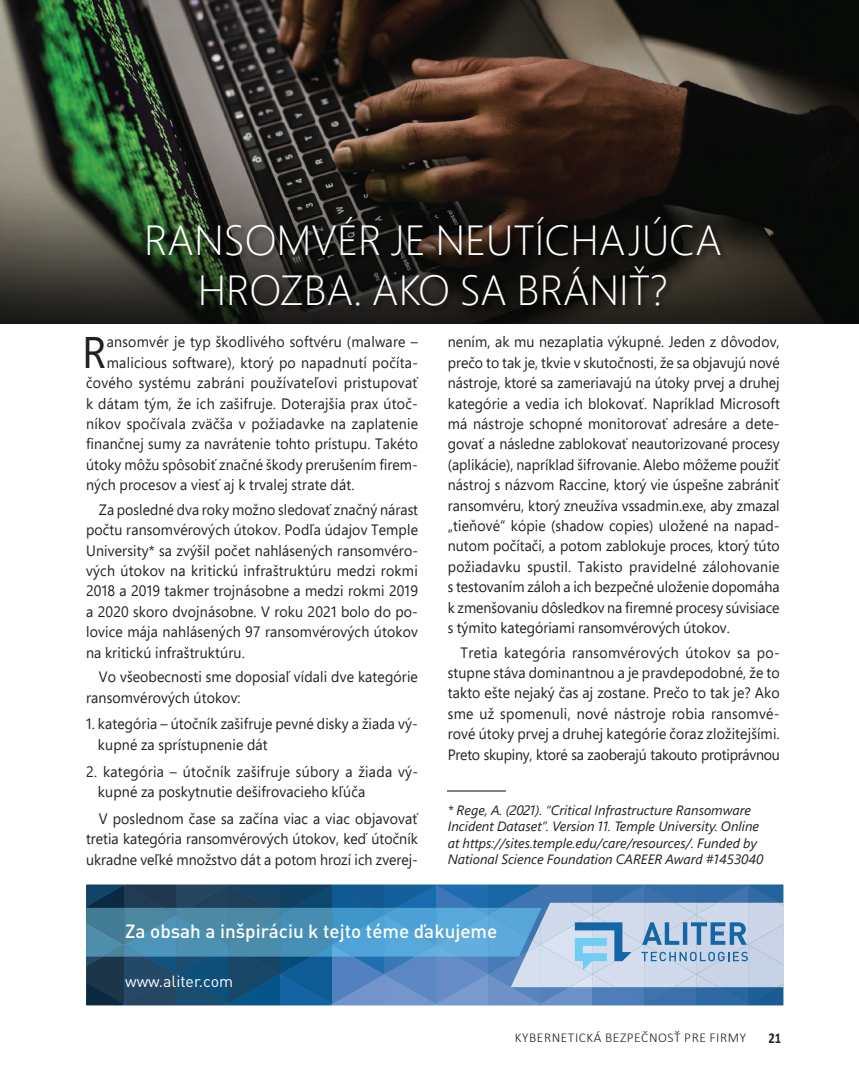
<style>
.page{position:relative;width:859px;height:1080px;background:#fff}
.page>*{position:absolute;margin:0;border:0;box-sizing:border-box;transform-origin:0 0}
.t1{font:44.1px "Segoe Pro";color:#231f20;scale:.95 1}
.t2{font:300 42px/49.5px "Segoe Pro";color:#fff;text-align:center}
.t3{font:500 18.9px "DIN Pro";color:#fff}
.t4{font:15.9px "DIN Pro";color:#fff}
.t5{font:15px/20.4px "Segoe Pro";letter-spacing:.01em;color:#231f20;text-align:justify;scale:.95 1}
.t6{font:700 15px "Calibri";color:#231f20;scale:.85 1}
.t7{font:italic 13.5px/16.2px "Segoe Pro";color:#231f20}
.t8{font:300 13.5px "Calibri";letter-spacing:.04em;color:#231f20}
</style>
<div class="page">
<img style="left:0;top:0;width:859px;height:324px">
<img style="left:146px;top:216px;width:582px;height:97px">
<svg style="left:86px;top:885px;width:697px;height:120px;background:#5c8bb3"></svg>
<hr style="left:448px;top:791px;width:58px;height:1px;background:#808285">
<h2 class="t2" style="left:144px;top:215px;width:579px">RANSOMVÉR JE NEUTÍCHAJÚCA<br>HROZBA. AKO SA BRÁNIŤ?</h2>
<h1 class="t1" style="left:82px;top:322px;width:27px">R</h1>
<p class="t5" style="left:107px;top:331px;width:329px">ansomvér je typ škodlivého softvéru (malware –</p>
<p class="t5" style="left:107px;top:352px;width:329px">malicious software), ktorý po napadnutí počíta-</p>
<p class="t5" style="left:86px;top:372px;width:351px">čového systému zabráni používateľovi pristupovať</p>
<p class="t5" style="left:86px;top:393px;width:351px">k dátam tým, že ich zašifruje. Doterajšia prax útoč-</p>
<p class="t5" style="left:86px;top:413px;width:351px">níkov spočívala zväčša v požiadavke na zaplatenie</p>
<p class="t5" style="left:86px;top:433px;width:351px">finančnej sumy za navrátenie tohto prístupu. Takéto</p>
<p class="t5" style="left:86px;top:454px;width:351px">útoky môžu spôsobiť značné škody prerušením firem-</p>
<p class="t5" style="left:86px;top:474px;width:284px">ných procesov a viesť aj k trvalej strate dát.</p>
<p class="t5" style="left:86px;top:499px;width:351px;text-indent:13px">Za posledné dva roky možno sledovať značný nárast počtu ransomvérových útokov. Podľa údajov Temple University* sa zvýšil počet nahlásených ransomvéro&shy;vých útokov na kritickú infraštruktúru medzi rokmi 2018 a 2019 takmer trojnásobne a medzi rokmi 2019 a 2020 skoro dvojnásobne. V roku 2021 bolo do po&shy;lovice mája nahlásených 97 ransomvérových útokov na kritickú infraštruktúru.</p>
<p class="t5" style="left:86px;top:666px;width:351px;text-indent:13px">Vo všeobecnosti sme doposiaľ vídali dve kategórie ransomvérových útokov:</p>
<p class="t5" style="left:98px;top:714px;width:338px;text-indent:-12px">1. kategória – útočník zašifruje pevné disky a žiada vý&shy;kupné za sprístupnenie dát</p>
<p class="t5" style="left:98px;top:761px;width:338px;text-indent:-12px">2. kategória – útočník zašifruje súbory a žiada vý&shy;kupné za poskytnutie dešifrovacieho kľúča</p>
<p class="t5" style="left:86px;top:808px;width:351px;text-indent:13px">V poslednom čase sa začína viac a viac objavovať tretia kategória ransomvérových útokov, keď útočník ukradne veľké množstvo dát a potom hrozí ich zverej-</p>
<p class="t5" style="left:448px;top:331px;width:351px">nením, ak mu nezaplatia výkupné. Jeden z dôvodov, prečo to tak je, tkvie v skutočnosti, že sa objavujú nové nástroje, ktoré sa zameriavajú na útoky prvej a druhej kategórie a vedia ich blokovať. Napríklad Microsoft má nástroje schopné monitorovať adresáre a dete&shy;govať a následne zablokovať neautorizované procesy (aplikácie), napríklad šifrovanie. Alebo môžeme použiť nástroj s názvom Raccine, ktorý vie úspešne zabrániť ransomvéru, ktorý zneužíva vssadmin.exe, aby zmazal „tieňové“ kópie (shadow copies) uložené na napad&shy;nutom počítači, a potom zablokuje proces, ktorý túto požiadavku spustil. Takisto pravidelné zálohovanie s testovaním záloh a ich bezpečné uloženie dopomáha k zmenšovaniu dôsledkov na firemné procesy súvisiace s týmito kategóriami ransomvérových útokov.</p>
<p class="t5" style="left:448px;top:642px;width:351px;text-indent:13px">Tretia kategória ransomvérových útokov sa po&shy;stupne stáva dominantnou a je pravdepodobné, že to takto ešte nejaký čas aj zostane. Prečo to tak je? Ako sme už spomenuli, nové nástroje robia ransomvé&shy;rové útoky prvej a druhej kategórie čoraz zložitejšími.<br>Preto skupiny, ktoré sa zaoberajú takouto protiprávnou</p>
<p class="t7" style="left:448px;top:802px;width:317px">* Rege, A. (2021). “Critical Infrastructure Ransomware Incident Dataset”. Version 11. Temple University. Online at https://sites.temple.edu/care/resources/. Funded by National Science Foundation CAREER Award #1453040</p>
<p class="t3" style="left:125px;top:918px;width:374px">Za obsah a inšpiráciu k tejto téme ďakujeme</p>
<p class="t4" style="left:125px;top:970px;width:110px">www.aliter.com</p>
<p class="t8" style="left:515px;top:1029px;width:233px">KYBERNETICKÁ BEZPEČNOSŤ PRE FIRMY</p>
<p class="t6" style="left:768px;top:1027px;width:17px">21</p>
</div>
